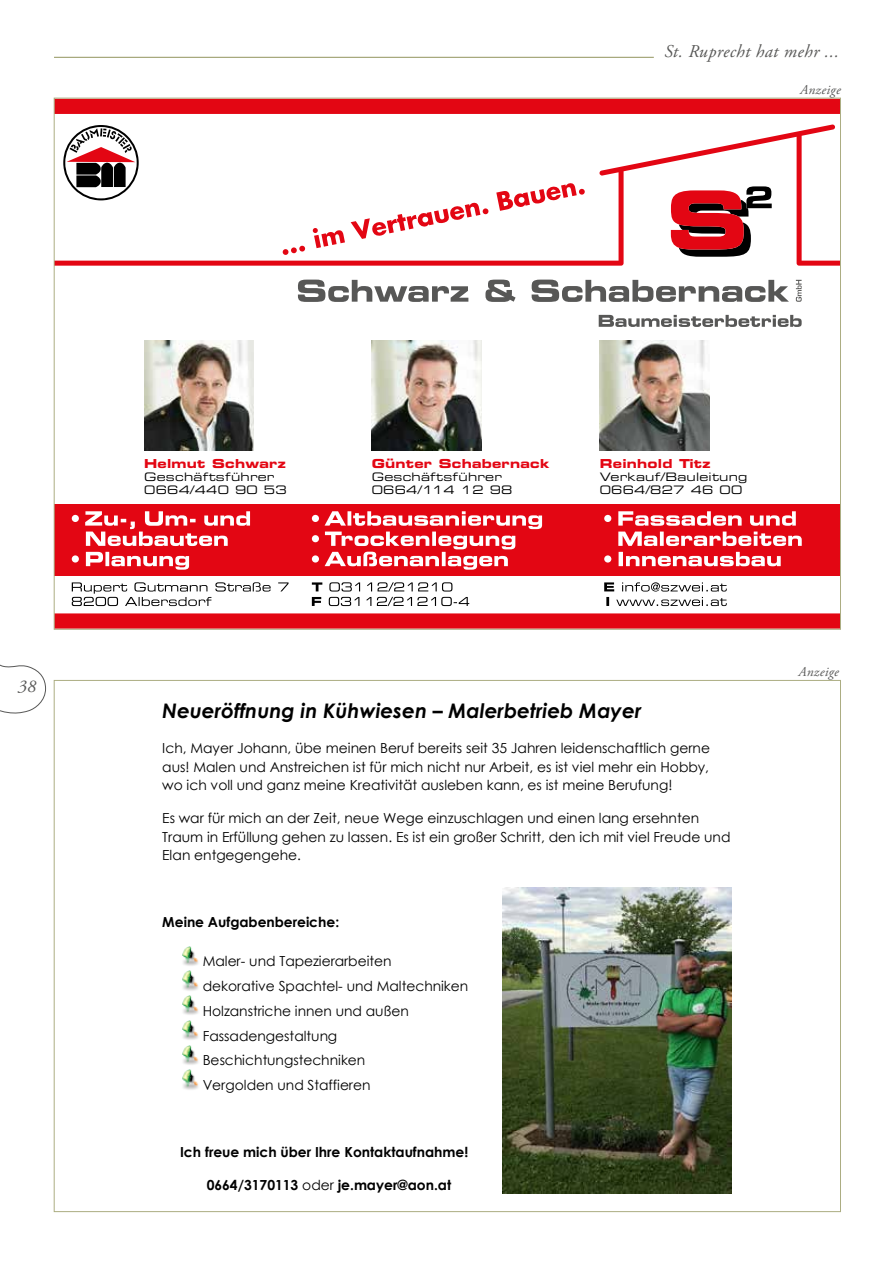
<style>
.page{position:relative;width:893px;height:1263px;background:#fff}
.page>*{position:absolute;margin:0;border:0;box-sizing:border-box;transform-origin:0 0}
.t1{font:italic 700 20.1px "Century Gothic";color:#000}
.t2{font:italic 18px "Adobe Garamond Pro";letter-spacing:.025em;color:#575756}
.t3{font:13.8px/24.8px "Century Gothic";color:#000}
.t4{font:700 13.8px "Century Gothic";color:#000}
.t5{font:italic 13.5px "Adobe Garamond Pro";letter-spacing:.025em;color:#575756}
.t6{font:12.45px "Eurostile Bold Extended Two";letter-spacing:.02em;color:#e30613}
.t7{font:11.7px/13.2px "Eurostile Extended Two";letter-spacing:.02em;color:#000}
.s1{font-weight:400}
</style>
<div class="page">
<svg style="left:0;top:664px;width:46px;height:50px"></svg>
<hr style="left:54px;top:57px;width:600px;height:1px;background:#92955e">
<img style="left:502px;top:888px;width:229px;height:305px">
<img style="left:182px;top:946px;width:16px;height:20px">
<img style="left:182px;top:971px;width:16px;height:20px">
<img style="left:182px;top:995px;width:16px;height:20px">
<img style="left:182px;top:1020px;width:16px;height:20px">
<img style="left:182px;top:1045px;width:16px;height:20px">
<img style="left:182px;top:1070px;width:16px;height:20px">
<svg style="left:56px;top:100px;width:783px;height:527px"></svg>
<svg style="left:298px;top:280px;width:170px;height:22px"></svg>
<svg style="left:485px;top:280px;width:31px;height:22px"></svg>
<svg style="left:532px;top:280px;width:257px;height:22px"></svg>
<svg style="left:599px;top:315px;width:203px;height:12px"></svg>
<svg style="left:796px;top:280px;width:6px;height:22px"></svg>
<svg style="left:56px;top:125px;width:783px;height:141px"></svg>
<svg style="left:282px;top:183px;width:303px;height:72px"></svg>
<svg style="left:56px;top:117px;width:90px;height:91px"></svg>
<img style="left:144px;top:341px;width:110px;height:109px">
<img style="left:372px;top:341px;width:109px;height:109px">
<img style="left:600px;top:341px;width:109px;height:109px">
<div style="left:54px;top:504px;width:786px;height:71px;background:#e30613"></div>
<svg style="left:72px;top:552px;width:117px;height:18px"></svg>
<svg style="left:72px;top:511px;width:178px;height:35px"></svg>
<svg style="left:312px;top:511px;width:230px;height:59px"></svg>
<svg style="left:604px;top:552px;width:177px;height:14px"></svg>
<svg style="left:604px;top:511px;width:198px;height:35px"></svg>
<svg style="left:72px;top:582px;width:217px;height:24px"></svg>
<svg style="left:312px;top:597px;width:157px;height:9px"></svg>
<svg style="left:312px;top:582px;width:140px;height:9px"></svg>
<svg style="left:606px;top:597px;width:121px;height:9px"></svg>
<svg style="left:604px;top:582px;width:123px;height:9px"></svg>
<h2 class="t2" style="left:664px;top:41px;width:176px">St. Ruprecht hat mehr ...</h2>
<p class="t5" style="left:800px;top:81px;width:42px">Anzeige</p>
<h2 class="t2" style="left:18px;top:676px;width:20px">38</h2>
<p class="t6" style="left:144px;top:454px;width:143px">Helmut Schwarz</p>
<p class="t7" style="left:144px;top:470px;width:144px">Geschäftsführer<br>0664/440 90 53</p>
<p class="t6" style="left:372px;top:454px;width:179px">Günter Schabernack</p>
<p class="t7" style="left:372px;top:470px;width:142px">Geschäftsführer<br>0664/114 12 98</p>
<p class="t6" style="left:600px;top:454px;width:112px">Reinhold Titz</p>
<p class="t7" style="left:600px;top:470px;width:149px">Verkauf/Bauleitung<br>0664/827 46 00</p>
<h1 class="t1" style="left:162px;top:695px;width:481px">Neueröffnung in Kühwiesen – Malerbetrieb Mayer</h1>
<p class="t3" style="left:162px;top:739px;width:549px;line-height:18.3px;text-align:justify">Ich, Mayer Johann, übe meinen Beruf bereits seit 35 Jahren leidenschaftlich gerne aus! Malen und Anstreichen ist für mich nicht nur Arbeit, es ist viel mehr ein Hobby, wo ich voll und ganz meine Kreativität ausleben kann, es ist meine Berufung!</p>
<p class="t3" style="left:162px;top:809px;width:570px;line-height:18.3px">Es war für mich an der Zeit, neue Wege einzuschlagen und einen lang ersehnten<br>Traum in Erfüllung gehen zu lassen. Es ist ein großer Schritt, den ich mit viel Freude und<br>Elan entgegengehe.</p>
<p class="t4" style="left:162px;top:911px;width:179px">Meine Aufgabenbereiche:</p>
<p class="t3" style="left:203px;top:949px;width:267px">Maler- und Tapezierarbeiten<br>dekorative Spachtel- und Maltechniken<br>Holzanstriche innen und außen<br>Fassadengestaltung<br>Beschichtungstechniken<br>Vergolden und Staffieren</p>
<p class="t4" style="left:180px;top:1141px;width:290px">Ich freue mich über Ihre Kontaktaufnahme!</p>
<p class="t4" style="left:207px;top:1175px;width:246px">0664/3170113 <span class="s1">oder</span> je.mayer@aon.at</p>
<p class="t5" style="left:799px;top:664px;width:42px">Anzeige</p>
</div>
